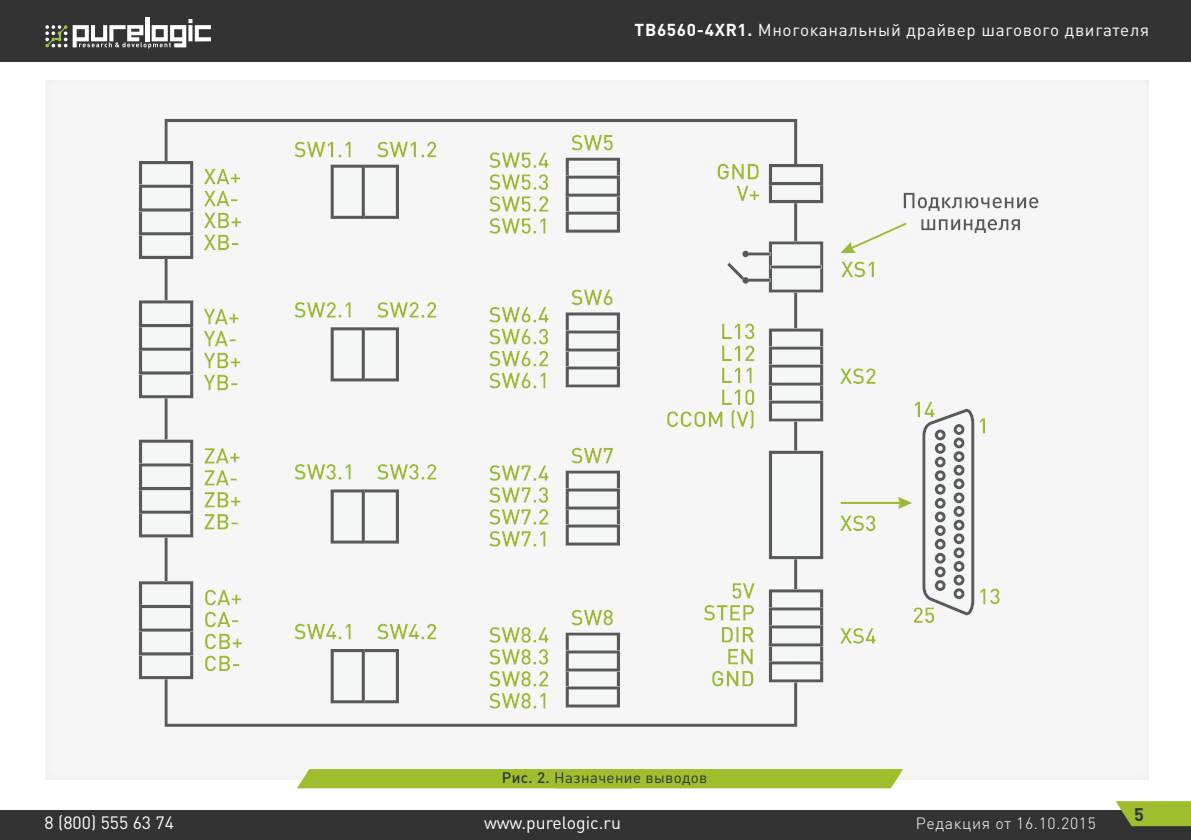
<style>
.page{position:relative;width:1191px;height:840px;background:#fff}
.page>*{position:absolute;margin:0;border:0;box-sizing:border-box;transform-origin:0 0}
.t1{font:700 18px "DIN Pro";color:#333334}
.t2{font:17.6px "DIN Pro";color:#fff}
.t3{font:17px "DIN Pro";letter-spacing:.04em;color:#fff}
.t4{font:300 16px "DIN Pro";letter-spacing:.04em;color:#fff}
.t5{font:15.2px "DIN Pro";letter-spacing:.025em;color:#333334}
.s1{font-weight:700}
.s2{font-weight:500}
</style>
<div class="page">
<div style="left:0;top:0;width:1191px;height:61px;background:#333334"></div>
<hr style="left:145px;top:17px;width:4px;height:24px;background:#fff">
<svg style="left:45px;top:25px;width:22px;height:22px"></svg>
<svg style="left:73px;top:19px;width:138px;height:30px"></svg>
<div style="left:0;top:810px;width:1191px;height:29px;background:#333334"></div>
<svg style="left:1115px;top:801px;width:76px;height:24px;background:#97b232"></svg>
<div style="left:28px;top:66px;width:1138px;height:714px;background:#000;opacity:.05"></div>
<svg style="left:297px;top:768px;width:606px;height:19px;background:#a5c23c"></svg>
<p class="t3" style="left:634px;top:18px;width:516px"><span class="s1">TB6560-4XR1.</span> Многоканальный драйвер шагового двигателя</p>
<p class="t5" style="left:502px;top:767px;width:207px"><span class="s2">Рис. 2.</span> Назначение выводов</p>
<p class="t2" style="left:45px;top:810px;width:131px">8 (800) 555 63 74</p>
<p class="t2" style="left:484px;top:810px;width:138px">www.purelogic.ru</p>
<p class="t4" style="left:916px;top:813px;width:182px">Редакция от 16.10.2015</p>
<p class="t1" style="left:1134px;top:801px;width:11px">5</p>
</div>
